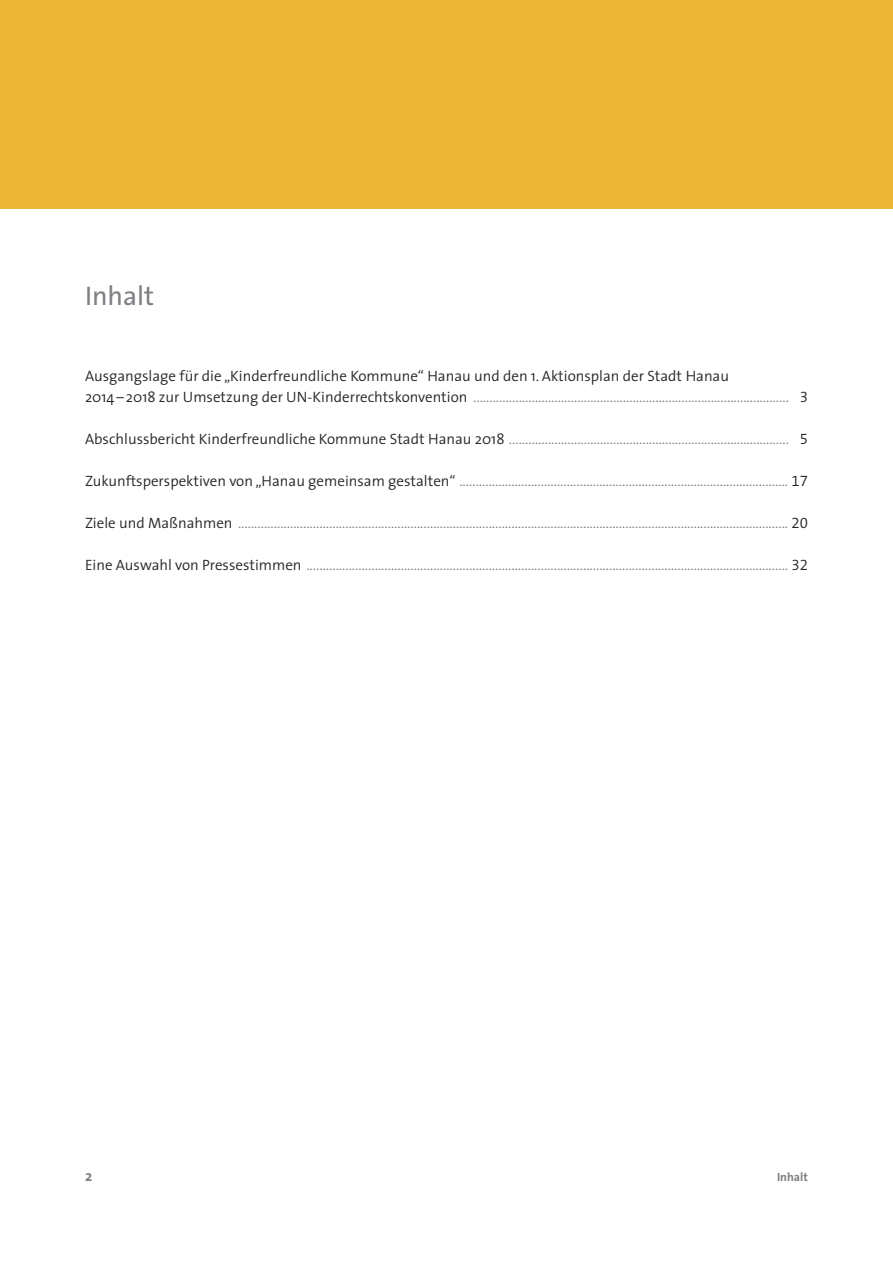
<style>
.page{position:relative;width:893px;height:1263px;background:#fff}
.page>*{position:absolute;margin:0;border:0;box-sizing:border-box;transform-origin:0 0}
.t1{font:27px "The Sans";color:#7e8083}
.t2{font:300 15px "The Sans";color:#7e8083}
.t3{font:300 15px/21px "The Sans";color:#272526}
.t4{font:700 15px "The Sans";color:#7e8083}
.t5{font:700 12px "The Sans";color:#7e8083}
.s1{color:#7e8083}
.s2{font-family:"The Sans Semi Light Expert";font-weight:400}
.s3{color:#272526}
.s4{font-family:"The Sans Semi Light Expert";font-weight:400;color:#272526}
</style>
<div class="page">
<div style="left:0;top:0;width:893px;height:208px;background:#ebb734"></div>
<h1 class="t1" style="left:85px;top:285px;width:71px">Inhalt</h1>
<p class="t3" style="left:85px;top:367px;width:724px">Ausgangslage für die „Kinderfreundliche Kommune“ Hanau und den 1. Aktionsplan der Stadt Hanau<br>2014–2018 zur Umsetzung der UN-Kinderrechtskonvention <span class="s1">.................................................................................................</span> <span class="s2">3</span></p>
<p class="t2" style="left:85px;top:434px;width:724px"><span class="s3">Abschlussbericht Kinderfreundliche Kommune Stadt Hanau 2018</span> ...................................................................................... <span class="s4">5</span></p>
<p class="t2" style="left:85px;top:476px;width:724px"><span class="s3">Zukunftsperspektiven von „Hanau gemeinsam gestalten“</span> ..................................................................................................... <span class="s4">17</span></p>
<p class="t2" style="left:85px;top:518px;width:724px"><span class="s3">Ziele und Maßnahmen</span> ......................................................................................................................................................................... <span class="s4">20</span></p>
<p class="t2" style="left:85px;top:560px;width:724px"><span class="s3">Eine Auswahl von Pressestimmen</span> .................................................................................................................................................... <span class="s4">32</span></p>
<p class="t4" style="left:85px;top:1170px;width:9px">2</p>
<p class="t5" style="left:777px;top:1172px;width:32px">Inhalt</p>
</div>
